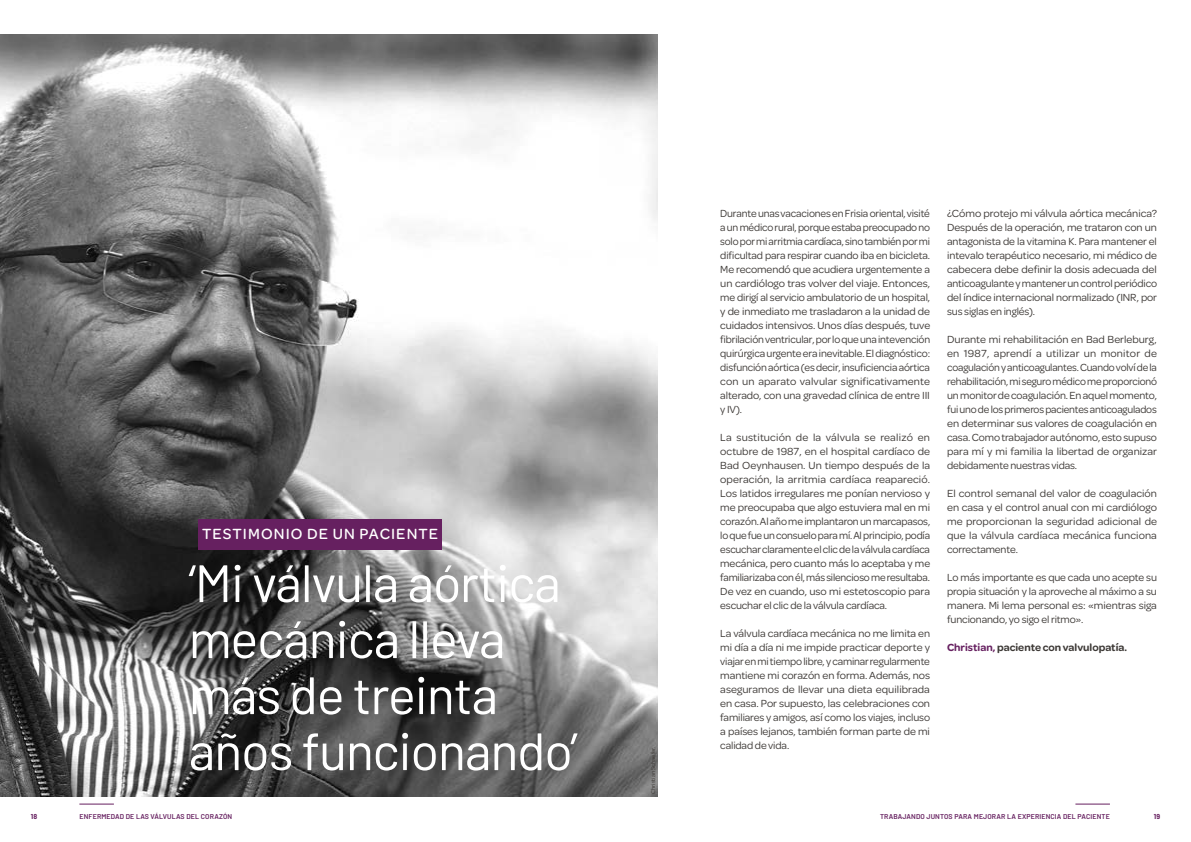
<style>
.page{position:relative;width:1191px;height:842px;background:#fff}
.page>*{position:absolute;margin:0;border:0;box-sizing:border-box;transform-origin:0 0}
.t1{font:52.5px/56px "Barlow";letter-spacing:-.025em;color:#fff}
.t2{font:500 15.8px "Omnes";letter-spacing:.07em;color:#fff}
.t3{font:11px/14px "Omnes";letter-spacing:-.005em;color:#3c3835;text-align:justify}
.t4{font:600 11px "Omnes";color:#3c3835}
.t5{font:600 7px "Barlow";letter-spacing:.02em;color:#662060}
.t6{font:700 7px "Barlow";color:#662060}
.t7{font:6px "Omnes";color:#3c3835}
.s1{color:#662060}
</style>
<div class="page">
<img style="left:0;top:34px;width:658px;height:763px">
<div style="left:198px;top:519px;width:244px;height:31px;background:#662060"></div>
<hr style="left:79px;top:804px;width:35px;height:1px;background:#662060">
<hr style="left:1075px;top:804px;width:35px;height:1px;background:#662060">
<h2 class="t2" style="left:202px;top:523px;width:238px">TESTIMONIO DE UN PACIENTE</h2>
<h1 class="t1" style="left:189px;top:551px;width:391px">‘Mi válvula aórtica mecánica lleva más de treinta años funcionando’</h1>
<p class="t7" style="left:649px;top:794px;width:49px;rotate:-90deg">Christian Schaefer.</p>
<p class="t3" style="left:720px;top:206px;width:211px">Durante unas vacaciones en Frisia oriental, visité a un médico rural, porque estaba preocupado no solo por mi arritmia cardíaca, sino también por mi dificultad para respirar cuando iba en bicicleta.<br>Me recomendó que acudiera urgentemente a un cardiólogo tras volver del viaje. Entonces, me dirigí al servicio ambulatorio de un hospital, y de inmediato me trasladaron a la unidad de cuidados intensivos. Unos días después, tuve fibrilación ventricular, por lo que una intevención quirúrgica urgente era inevitable. El diagnóstico: disfunción aórtica (es decir, insuficiencia aórtica con un aparato valvular significativamente alterado, con una gravedad clínica de entre III y IV).</p>
<p class="t3" style="left:720px;top:430px;width:211px">La sustitución de la válvula se realizó en octubre de 1987, en el hospital cardíaco de Bad Oeynhausen. Un tiempo después de la operación, la arritmia cardíaca reapareció.<br>Los latidos irregulares me ponían nervioso y me preocupaba que algo estuviera mal en mi corazón. Al año me implantaron un marcapasos, lo que fue un consuelo para mí. Al principio, podía escuchar claramente el clic de la válvula cardíaca mecánica, pero cuanto más lo aceptaba y me familiarizaba con él, más silencioso me resultaba.<br>De vez en cuando, uso mi estetoscopio para escuchar el clic de la válvula cardíaca.</p>
<p class="t3" style="left:720px;top:626px;width:211px">La válvula cardíaca mecánica no me limita en mi día a día ni me impide practicar deporte y viajar en mi tiempo libre, y caminar regularmente mantiene mi corazón en forma. Además, nos aseguramos de llevar una dieta equilibrada en casa. Por supuesto, las celebraciones con familiares y amigos, así como los viajes, incluso a países lejanos, también forman parte de mi calidad de vida.</p>
<p class="t3" style="left:947px;top:206px;width:211px">¿Cómo protejo mi válvula aórtica mecánica?<br>Después de la operación, me trataron con un antagonista de la vitamina K. Para mantener el intevalo terapéutico necesario, mi médico de cabecera debe definir la dosis adecuada del anticoagulante y mantener un control periódico del índice internacional normalizado (INR, por sus siglas en inglés).</p>
<p class="t3" style="left:947px;top:332px;width:212px">Durante mi rehabilitación en Bad Berleburg, en 1987, aprendí a utilizar un monitor de coagulación y anticoagulantes. Cuando volví de la rehabilitación, mi seguro médico me proporcionó un monitor de coagulación. En aquel momento, fui uno de los primeros pacientes anticoagulados en determinar sus valores de coagulación en casa. Como trabajador autónomo, esto supuso para mí y mi familia la libertad de organizar debidamente nuestras vidas.</p>
<p class="t3" style="left:947px;top:486px;width:211px">El control semanal del valor de coagulación en casa y el control anual con mi cardiólogo me proporcionan la seguridad adicional de que la válvula cardíaca mecánica funciona correctamente.</p>
<p class="t3" style="left:947px;top:570px;width:211px">Lo más importante es que cada uno acepte su propia situación y la aproveche al máximo a su manera. Mi lema personal es: «mientras siga funcionando, yo sigo el ritmo».</p>
<p class="t4" style="left:947px;top:640px;width:181px"><span class="s1">Christian,</span> paciente con valvulopatía.</p>
<p class="t6" style="left:31px;top:811px;width:8px">18</p>
<p class="t5" style="left:80px;top:811px;width:154px">ENFERMEDAD DE LAS VÁLVULAS DEL CORAZÓN</p>
<p class="t5" style="left:880px;top:811px;width:231px">TRABAJANDO JUNTOS PARA MEJORAR LA EXPERIENCIA DEL PACIENTE</p>
<p class="t6" style="left:1153px;top:811px;width:8px">19</p>
</div>
